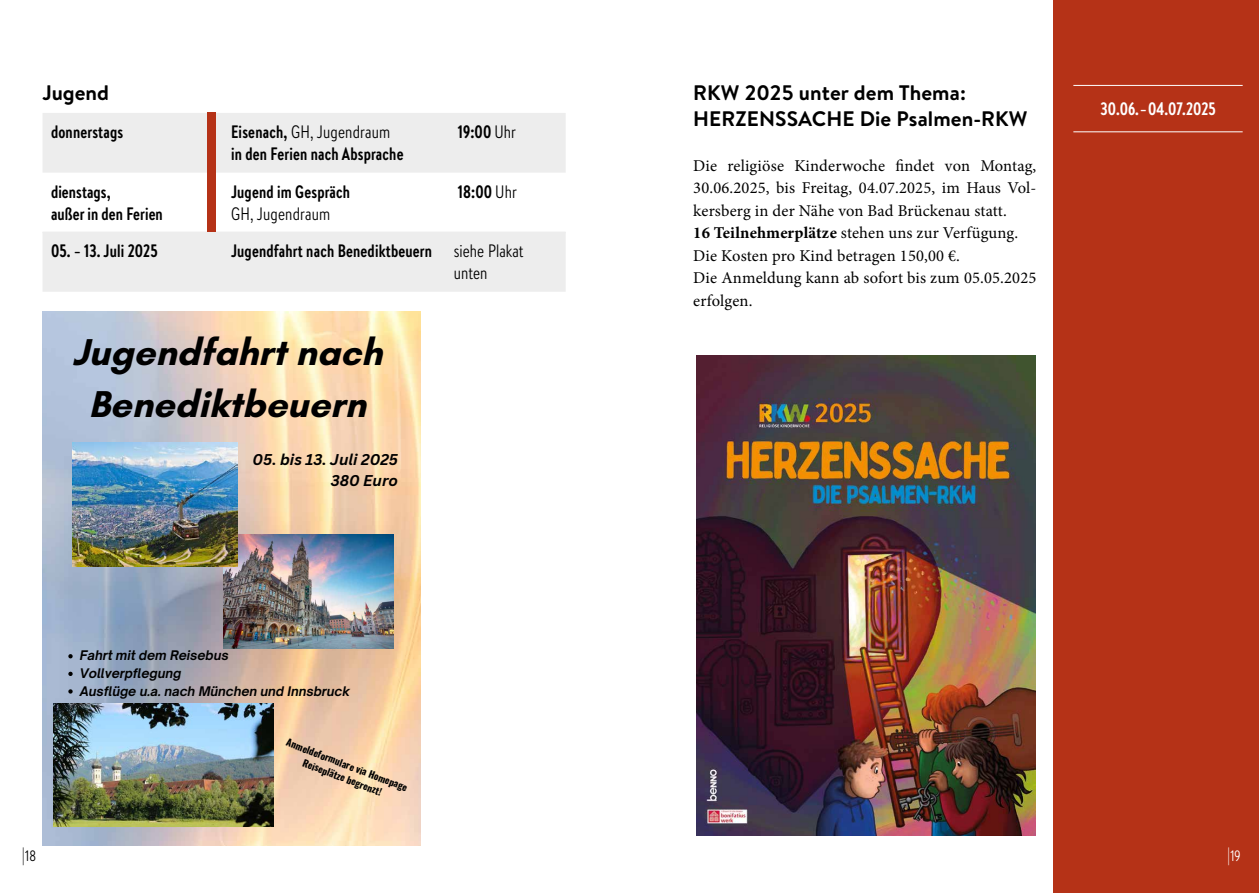
<style>
.page{position:relative;width:1259px;height:893px;background:#fff}
.page>*{position:absolute;margin:0;border:0;box-sizing:border-box;transform-origin:0 0}
.t1{font:700 38.1px/52.8px "Glacial Indifference";color:#000;text-align:center}
.t2{font:700 21px/25.2px "Brandon Text";letter-spacing:.005em;color:#000}
.t3{font:700 18px/21.6px "Brandon Text Cond";letter-spacing:.01em;color:#000}
.t4{font:700 18px "Brandon Text Cond";letter-spacing:.005em;color:#fff}
.t5{font:18px "Brandon Text Cond";letter-spacing:.01em;color:#000}
.t6{font:16.5px/22.5px "Minion Pro";letter-spacing:.01em;color:#000}
.t7{font:italic 700 15.15px/20.9px "Canva Sans";color:#000;text-align:right}
.t8{font:15px "Brandon Text Cond";color:#000}
.t9{font:15px "Brandon Text Cond";color:#fff}
.t10{font:italic 700 12.75px/17.5px "Open Sauce One";color:#000}
.t11{font:700 9.45px/13.4px "Oswald";color:#000;text-align:center}
.s1{font-weight:400}
.s2{font-size:18px}
.s3{font-weight:700}
</style>
<div class="page">
<div style="left:43px;top:233px;width:523px;height:59px;background:#ededed"></div>
<div style="left:43px;top:113px;width:523px;height:60px;background:#ededed"></div>
<hr style="left:43px;top:232px;width:171px;height:1px;background:#ededed">
<hr style="left:214px;top:232px;width:235px;height:1px;background:#ededed">
<hr style="left:449px;top:232px;width:117px;height:1px;background:#ededed">
<div style="left:207px;top:113px;width:9px;height:119px;background:#b53217"></div>
<img style="left:43px;top:311px;width:377px;height:534px">
<img style="left:223px;top:535px;width:171px;height:113px">
<img style="left:73px;top:443px;width:165px;height:124px">
<img style="left:54px;top:704px;width:219px;height:123px">
<svg style="left:68px;top:654px;width:5px;height:4px"></svg>
<svg style="left:68px;top:672px;width:5px;height:4px"></svg>
<svg style="left:68px;top:689px;width:5px;height:5px"></svg>
<div style="left:1053px;top:0;width:206px;height:893px;background:#b53217"></div>
<hr style="left:1073px;top:85px;width:169px;height:1px;background:#fff">
<hr style="left:1073px;top:132px;width:169px;height:1px;background:#fff">
<img style="left:696px;top:355px;width:339px;height:480px">
<p class="t2" style="left:43px;top:79px;width:68px">Jugend</p>
<p class="t3" style="left:51px;top:121px;width:74px">donnerstags</p>
<p class="t3" style="left:231px;top:121px;width:174px">Eisenach, <span class="s1">GH, Jugendraum </span>in den Ferien nach Absprache</p>
<p class="t3" style="left:458px;top:121px;width:60px">19:00 <span class="s1">Uhr</span></p>
<p class="t3" style="left:51px;top:180px;width:113px">dienstags,<br>außer in den Ferien</p>
<p class="t3" style="left:231px;top:180px;width:121px">Jugend im Gespräch</p>
<p class="t3" style="left:458px;top:180px;width:60px">18:00 <span class="s1">Uhr</span></p>
<p class="t5" style="left:231px;top:202px;width:101px">GH, Jugendraum</p>
<p class="t3" style="left:51px;top:240px;width:108px">05. – 13. Juli 2025</p>
<p class="t3" style="left:454px;top:240px;width:71px;text-indent:-223px">Jugendfahrt nach Benediktbeuern <span class="s1">siehe Plakat unten</span></p>
<h1 class="t1" style="left:73px;top:325px;width:311px">Jugendfahrt nach<br>Benediktbeuern</h1>
<p class="t7" style="left:253px;top:450px;width:147px">05. bis 13. Juli 2025<br>380 Euro</p>
<p class="t10" style="left:80px;top:646px;width:271px">Fahrt mit dem Reisebus<br>Vollverpflegung<br>Ausflüge u.a. nach München und Innsbruck</p>
<p class="t8" style="left:22px;top:846px;width:16px"><span class="s2">|</span>18</p>
<p class="t11" style="left:289px;top:736px;width:130px;rotate:21deg">Anmeldeformulare via Homepage<br>Reiseplätze begrenzt!</p>
<p class="t2" style="left:693px;top:80px;width:336px">RKW 2025 unter dem Thema:<br>HERZENSSACHE Die Psalmen-RKW</p>
<p class="t6" style="left:693px;top:154px;width:345px">Die religiöse Kinderwoche findet von Montag, 30.06.2025, bis Freitag, 04.07.2025, im Haus Vol&shy;kersberg in der Nähe von Bad Brückenau statt.<br><span class="s3">16 Teilnehmerplätze</span> stehen uns zur Verfügung.<br>Die Kosten pro Kind betragen 150,00 €.<br>Die Anmeldung kann ab sofort bis zum 05.05.2025 erfolgen.</p>
<p class="t4" style="left:1100px;top:96px;width:117px">30.06.–04.07.2025</p>
<p class="t9" style="left:1227px;top:846px;width:15px"><span class="s2">|</span>19</p>
</div>
